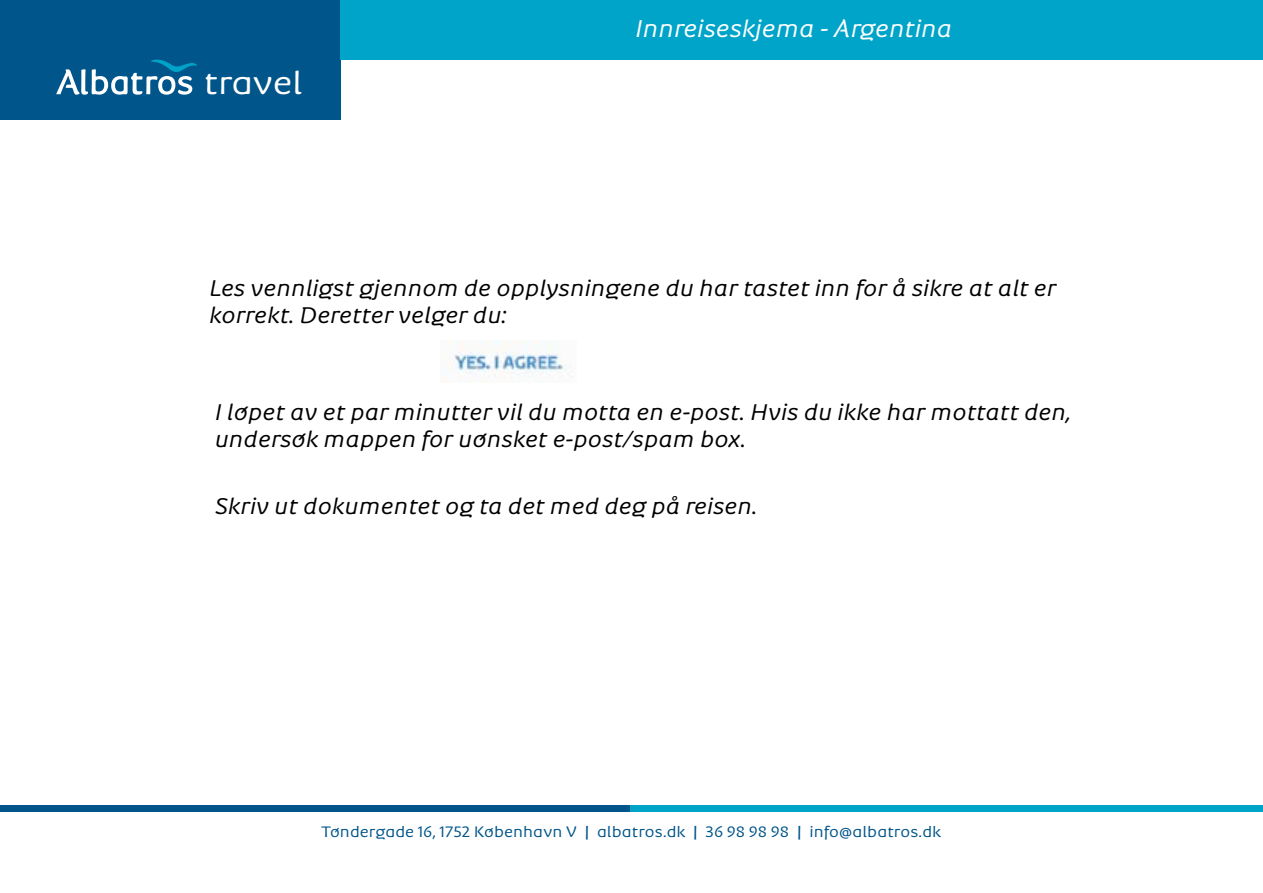
<style>
.page{position:relative;width:1263px;height:893px;background:#fff}
.page>*{position:absolute;margin:0;border:0;box-sizing:border-box;transform-origin:0 0}
.t1{font:500 31.65px "Albatros";color:#fff;scale:1.08 1}
.t2{font:italic 500 24px "Albatros";color:#fff}
.t3{font:italic 500 22.5px/27px "Albatros";color:#000}
.t4{font:500 15px "Albatros";letter-spacing:.005em;color:#00558a;scale:1.04 1}
.s1{font-weight:700}
</style>
<div class="page">
<div style="left:0;top:805px;width:630px;height:7px;background:#00558a"></div>
<div style="left:630px;top:805px;width:633px;height:7px;background:#00a4c8"></div>
<div style="left:0;top:0;width:341px;height:119px;background:#00558a"></div>
<svg style="left:56px;top:60px;width:141px;height:35px"></svg>
<div style="left:341px;top:0;width:922px;height:60px;background:#00a4c8"></div>
<img style="left:440px;top:341px;width:132px;height:41px">
<h1 class="t1" style="left:204px;top:64px;width:93px">travel</h1>
<p class="t2" style="left:635px;top:14px;width:319px">Innreiseskjema - Argentina</p>
<p class="t3" style="left:209px;top:274px;width:848px">Les vennligst gjennom de opplysningene du har tastet inn for å sikre at alt er korrekt. Deretter velger du:</p>
<p class="t3" style="left:215px;top:398px;width:858px">I løpet av et par minutter vil du motta en e-post. Hvis du ikke har mottatt den, undersøk mappen for uønsket e-post/spam box.</p>
<p class="t3" style="left:215px;top:491px;width:544px">Skriv ut dokumentet og ta det med deg på reisen.</p>
<p class="t4" style="left:321px;top:822px;width:597px">Tøndergade 16, 1752 København V <span class="s1">|</span> albatros.dk <span class="s1">|</span> 36 98 98 98 <span class="s1">|</span> info@albatros.dk</p>
</div>
